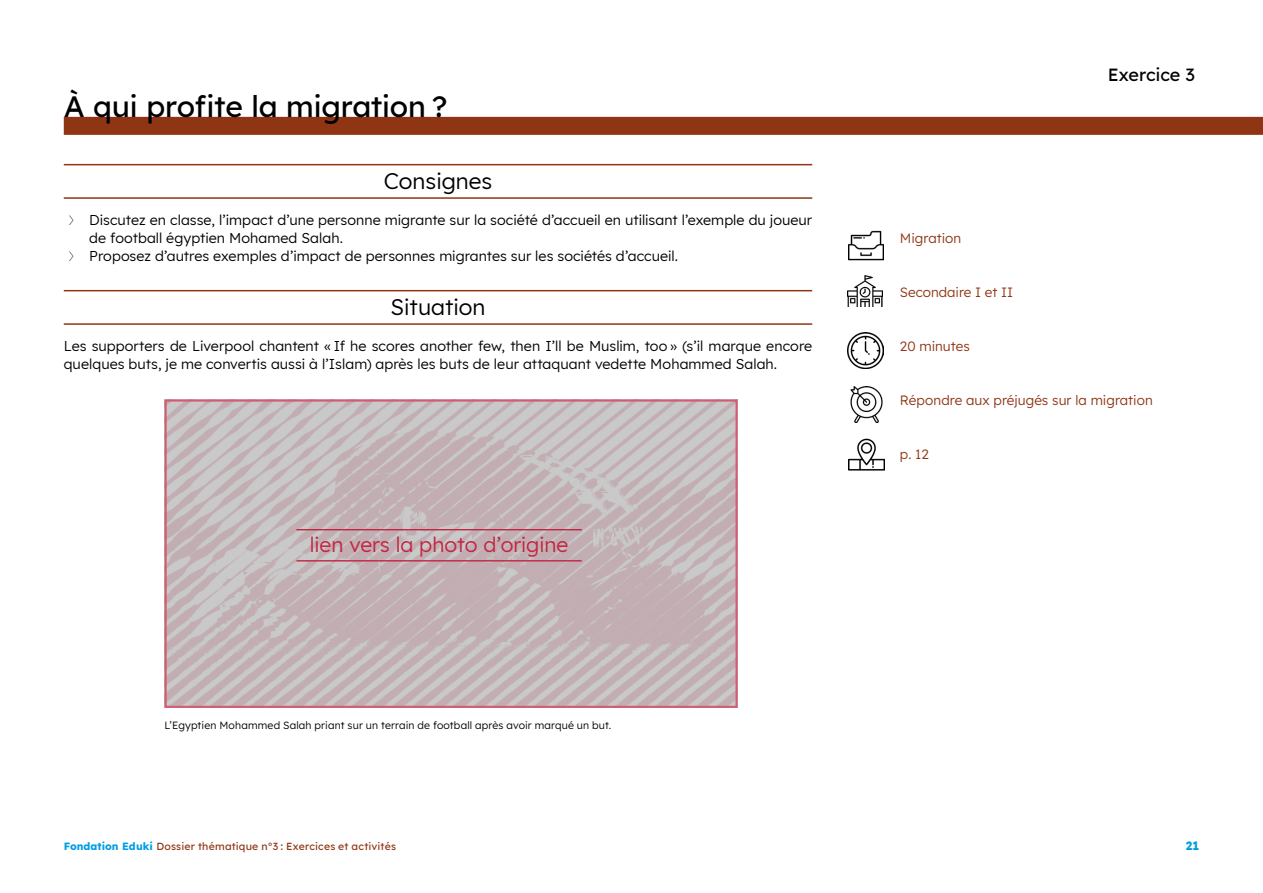
<style>
.page{position:relative;width:1263px;height:893px;background:#fff}
.page>*{position:absolute;margin:0;border:0;box-sizing:border-box;transform-origin:0 0}
.t1{font:500 30px "Lexend";letter-spacing:-.015em;color:#000}
.t2{font:22.5px "Lexend";color:#000}
.t3{font:21px "Lexend";color:#c32542}
.t4{font:500 18px "Lexend";letter-spacing:-.01em;color:#000}
.t5{font:14.25px/18px "Lexend";color:#000}
.t6{font:300 13.5px "Lexend";color:#903514}
.t7{font:700 12px "Lexend";color:#009ee4}
.t8{font:300 10.5px "Lexend";letter-spacing:.015em;color:#000}
.t9{font:500 10.5px "Lexend";letter-spacing:.015em;color:#903514}
.s1{font-family:"Newsreader 16 pt"}
.s2{font-weight:700;color:#009ee4}
</style>
<div class="page">
<div style="left:64px;top:117px;width:1199px;height:18px;background:#903514"></div>
<hr style="left:64px;top:164px;width:748px;height:1px;background:#903514">
<hr style="left:64px;top:197px;width:748px;height:2px;background:#903514">
<hr style="left:64px;top:290px;width:748px;height:1px;background:#903514">
<hr style="left:64px;top:323px;width:748px;height:2px;background:#903514">
<svg style="left:164px;top:399px;width:571px;height:309px;fill:#c2b0b3"></svg>
<hr style="left:296px;top:529px;width:286px;height:1px;background:#c32542">
<hr style="left:296px;top:560px;width:286px;height:1px;background:#c32542">
<div style="left:165px;top:399px;width:573px;height:309px;border:2px solid #d25c71"></div>
<img style="left:849px;top:230px;width:35px;height:31px">
<img style="left:849px;top:438px;width:36px;height:33px">
<img style="left:848px;top:333px;width:36px;height:36px">
<img style="left:850px;top:387px;width:33px;height:36px">
<img style="left:848px;top:275px;width:34px;height:31px">
<h1 class="t1" style="left:64px;top:84px;width:385px">À qui profite la migration ?</h1>
<h2 class="t2" style="left:384px;top:168px;width:110px">Consignes</h2>
<p class="t5" style="left:68px;top:211px;width:746px"><span class="s1">⟩</span> Discutez en classe, l’impact d’une personne migrante sur la société d’accueil en utilisant l’exemple du joueur</p>
<p class="t5" style="left:89px;top:229px;width:255px">de football égyptien Mohamed Salah.</p>
<p class="t5" style="left:68px;top:247px;width:612px"><span class="s1">⟩</span> Proposez d’autres exemples d’impact de personnes migrantes sur les sociétés d’accueil.</p>
<h2 class="t2" style="left:391px;top:294px;width:96px">Situation</h2>
<p class="t5" style="left:64px;top:336px;width:750px">Les supporters de Liverpool chantent « If he scores another few, then I’ll be Muslim, too » (s’il marque encore quelques buts, je me convertis aussi à l’Islam) après les buts de leur attaquant vedette Mohammed Salah.</p>
<h3 class="t3" style="left:310px;top:533px;width:260px">lien vers la photo d’origine</h3>
<p class="t8" style="left:165px;top:721px;width:448px">L’Egyptien Mohammed Salah priant sur un terrain de football après avoir marqué un but.</p>
<p class="t6" style="left:900px;top:233px;width:63px">Migration</p>
<p class="t6" style="left:900px;top:287px;width:115px">Secondaire I et II</p>
<p class="t6" style="left:900px;top:341px;width:71px">20 minutes</p>
<p class="t4" style="left:1108px;top:64px;width:88px">Exercice 3</p>
<p class="t6" style="left:900px;top:395px;width:254px">Répondre aux préjugés sur la migration</p>
<p class="t6" style="left:900px;top:449px;width:30px">p. 12</p>
<p class="t9" style="left:64px;top:839px;width:334px"><span class="s2">Fondation Eduki</span> Dossier thématique n°3 : Exercices et activités</p>
<p class="t7" style="left:1186px;top:840px;width:15px">21</p>
</div>
